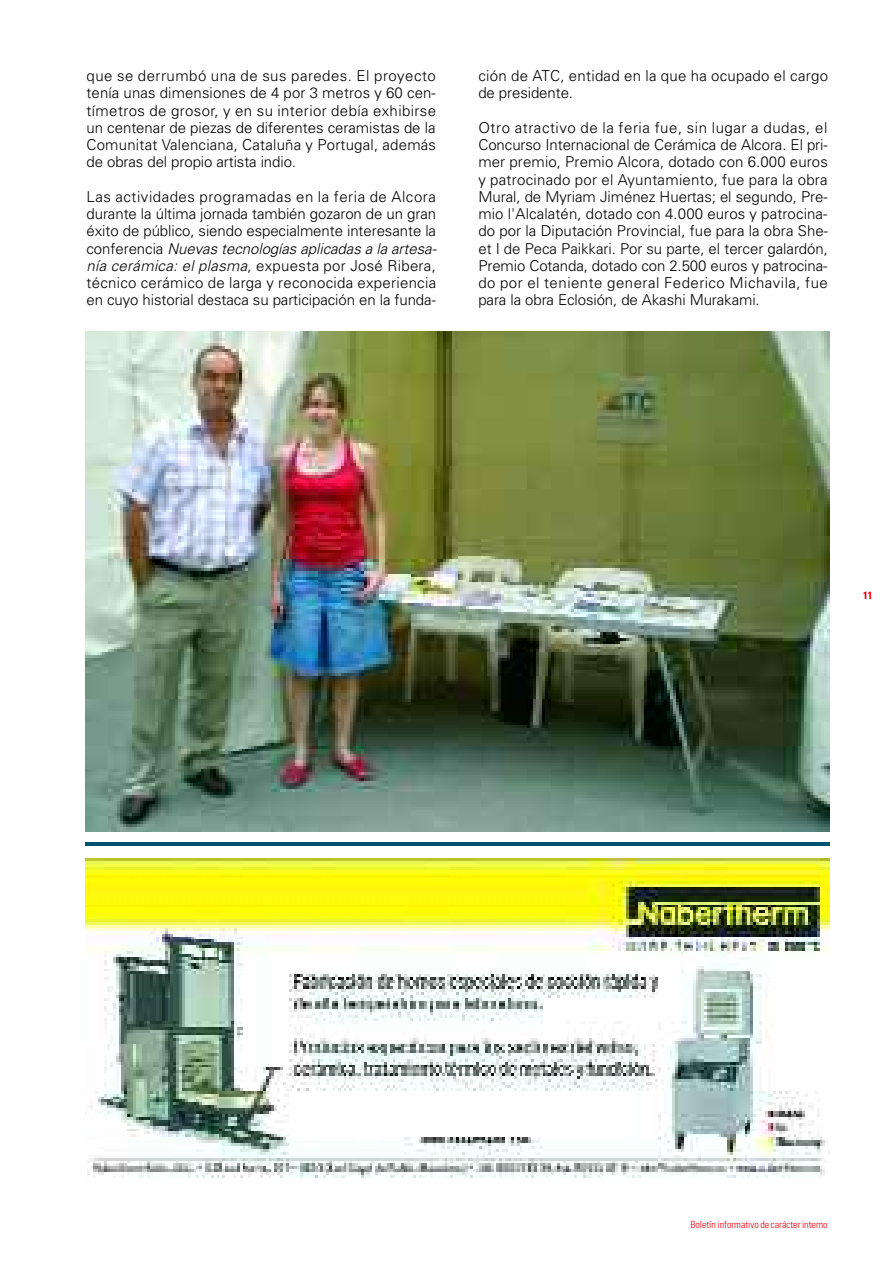
<style>
.page{position:relative;width:893px;height:1263px;background:#fff}
.page>*{position:absolute;margin:0;border:0;box-sizing:border-box;transform-origin:0 0}
.t1{font:300 15px/17.2px "Univers";letter-spacing:-.005em;color:#000;text-align:justify}
.t2{font:300 15px/17.2px "Univers";letter-spacing:.02em;color:#000}
.t3{font:700 condensed 10.5px "Univers";color:#eb000e}
.t4{font:300 condensed 10.05px "Univers";color:#eb000e}
.s1{font-style:italic}
</style>
<div class="page">
<img style="left:85px;top:332px;width:744px;height:500px">
<img style="left:85px;top:859px;width:744px;height:319px">
<hr style="left:85px;top:842px;width:744px;height:4px;background:#005372">
<p class="t1" style="left:87px;top:68px;width:351px">que se derrumbó una de sus paredes. El proyecto tenía unas dimensiones de 4 por 3 metros y 60 cen&shy;tímetros de grosor, y en su interior debía exhibirse un centenar de piezas de diferentes ceramistas de la Comunitat Valenciana, Cataluña y Portugal, además de obras del propio artista indio.</p>
<p class="t1" style="left:87px;top:189px;width:352px">Las actividades programadas en la feria de Alcora durante la última jornada también gozaron de un gran éxito de público, siendo especialmente interesante la conferencia <span class="s1">Nuevas tecnologías aplicadas a la artesa&shy;nía cerámica: el plasma</span>, expuesta por José Ribera, técnico cerámico de larga y reconocida experiencia en cuyo historial destaca su participación en la funda-</p>
<p class="t2" style="left:478px;top:68px;width:351px">ción de ATC, entidad en la que ha ocupado el cargo de presidente.</p>
<p class="t1" style="left:478px;top:120px;width:351px">Otro atractivo de la feria fue, sin lugar a dudas, el Concurso Internacional de Cerámica de Alcora. El pri&shy;mer premio, Premio Alcora, dotado con 6.000 euros y patrocinado por el Ayuntamiento, fue para la obra Mural, de Myriam Jiménez Huertas; el segundo, Pre&shy;mio l'Alcalatén, dotado con 4.000 euros y patrocina&shy;do por la Diputación Provincial, fue para la obra She&shy;et I de Peca Paikkari. Por su parte, el tercer galardón, Premio Cotanda, dotado con 2.500 euros y patrocina&shy;do por el teniente general Federico Michavila, fue para la obra Eclosión, de Akashi Murakami.</p>
<p class="t3" style="left:863px;top:591px;width:11px">11</p>
<p class="t4" style="left:690px;top:1221px;width:139px">Boletín informativo de carácter interno</p>
</div>
